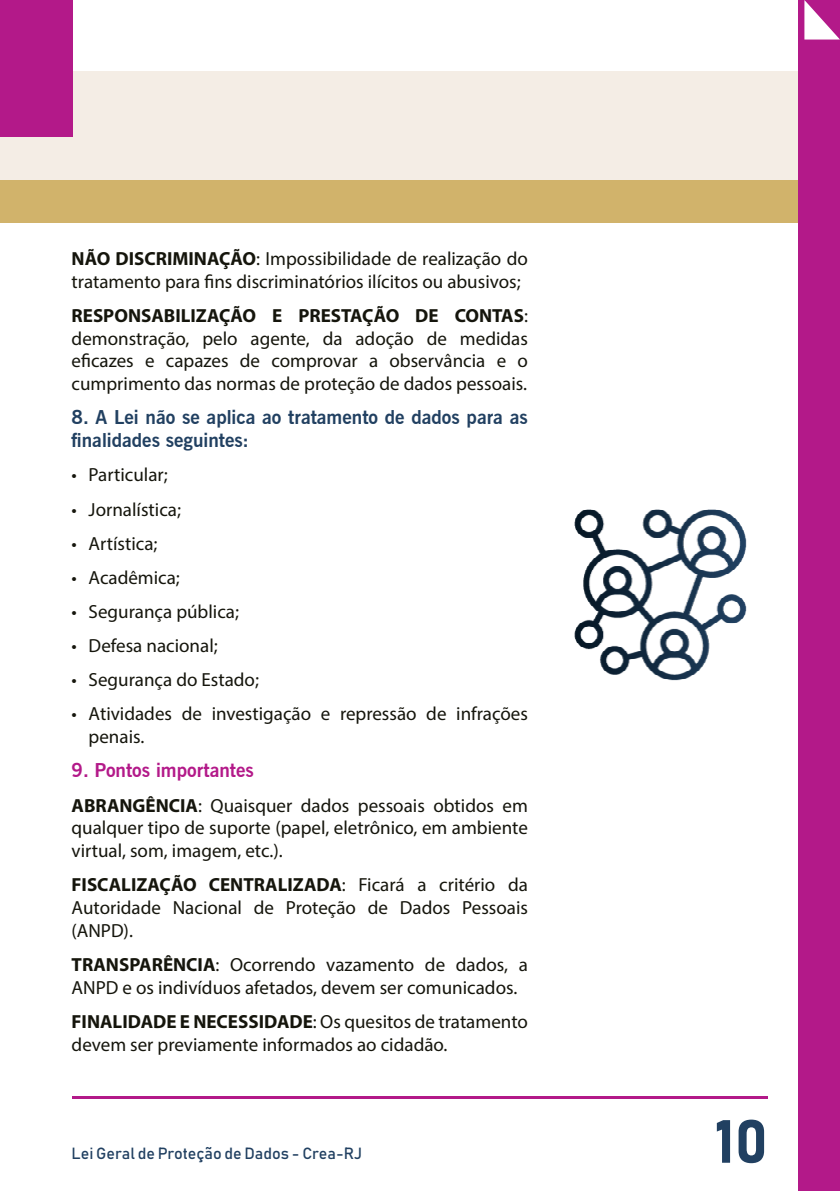
<style>
.page{position:relative;width:840px;height:1191px;background:#fff}
.page>*{position:absolute;margin:0;border:0;box-sizing:border-box;transform-origin:0 0}
.t1{font:60px "Bahnschrift";color:#214061}
.t2{font:19px/22.8px "Myriad Pro";color:#15150c}
.t3{font:700 19px/22.8px "News Gothic BT";color:#214061}
.t4{font:700 19px "News Gothic BT";color:#b31989}
.t5{font:16px "Bahnschrift";color:#214061}
.s1{font-weight:700}
</style>
<div class="page">
<hr style="left:72px;top:1096px;width:695px;height:2px;background:#b31989">
<div style="left:0;top:180px;width:798px;height:42px;background:#d1b36b"></div>
<div style="left:0;top:71px;width:839px;height:109px;background:#f4ede5"></div>
<div style="left:798px;top:0;width:41px;height:1191px;background:#b31989"></div>
<svg style="left:804px;top:0;width:35px;height:40px"></svg>
<div style="left:0;top:0;width:72px;height:137px;background:#b31989"></div>
<img style="left:574px;top:509px;width:173px;height:172px">
<p class="t2" style="left:72px;top:247px;width:457px"><span class="s1">NÃO DISCRIMINAÇÃO</span>: Impossibilidade de realização do tratamento para fins discriminatórios ilícitos ou abusivos;</p>
<p class="t2" style="left:72px;top:304px;width:457px;text-align:justify"><span class="s1">RESPONSABILIZAÇÃO E PRESTAÇÃO DE CONTAS</span>: demonstração, pelo agente, da adoção de medidas eficazes e capazes de comprovar a observância e o cumprimento das normas de proteção de dados pessoais.</p>
<p class="t3" style="left:72px;top:406px;width:457px">8. A Lei não se aplica ao tratamento de dados para as finalidades seguintes:</p>
<p class="t2" style="left:72px;top:463px;width:98px">• Particular;</p>
<p class="t2" style="left:72px;top:497px;width:111px">• Jornalística;</p>
<p class="t2" style="left:72px;top:531px;width:87px">• Artística;</p>
<p class="t2" style="left:72px;top:566px;width:110px">• Acadêmica;</p>
<p class="t2" style="left:72px;top:600px;width:169px">• Segurança pública;</p>
<p class="t2" style="left:72px;top:634px;width:147px">• Defesa nacional;</p>
<p class="t2" style="left:72px;top:668px;width:189px">• Segurança do Estado;</p>
<p class="t2" style="left:89px;top:702px;width:440px;text-indent:-17px">• Atividades de investigação e repressão de infrações penais.</p>
<p class="t4" style="left:72px;top:759px;width:184px">9. Pontos importantes</p>
<p class="t2" style="left:72px;top:793px;width:457px;text-align:justify"><span class="s1">ABRANGÊNCIA</span>: Quaisquer dados pessoais obtidos em qualquer tipo de suporte (papel, eletrônico, em ambiente virtual, som, imagem, etc.).</p>
<p class="t2" style="left:72px;top:873px;width:457px;text-align:justify"><span class="s1">FISCALIZAÇÃO CENTRALIZADA</span>: Ficará a critério da Autoridade Nacional de Proteção de Dados Pessoais (ANPD).</p>
<p class="t2" style="left:72px;top:953px;width:457px"><span class="s1">TRANSPARÊNCIA</span>: Ocorrendo vazamento de dados, a<br>ANPD e os indivíduos afetados, devem ser comunicados.</p>
<p class="t2" style="left:72px;top:1010px;width:457px"><span class="s1">FINALIDADE E NECESSIDADE</span>: Os quesitos de tratamento devem ser previamente informados ao cidadão.</p>
<p class="t5" style="left:72px;top:1143px;width:292px">Lei Geral de Proteção de Dados - Crea-RJ</p>
<h1 class="t1" style="left:714px;top:1103px;width:55px">10</h1>
</div>
